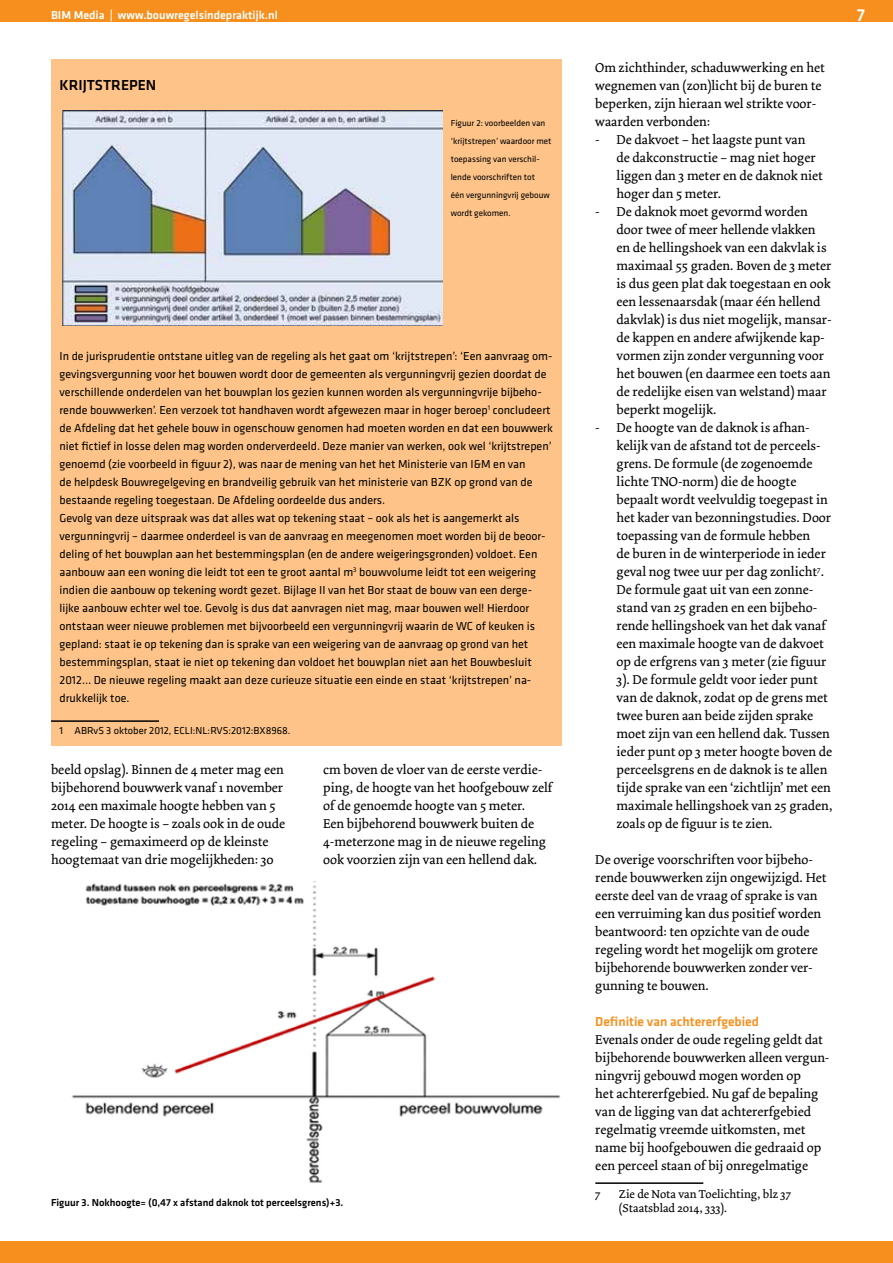
<style>
.page{position:relative;width:893px;height:1263px;background:#fff}
.page>*{position:absolute;margin:0;border:0;box-sizing:border-box;transform-origin:0 0}
.t1{font:500 18px "Klavika";color:#fff}
.t2{font:500 15px "Klavika";color:#000}
.t3{font:13.5px/18px "Dolly";color:#000}
.t4{font:500 13.5px "Klavika";color:#f78f1e}
.t5{font:12px/18px "Klavika";color:#000}
.t6{font:12px/14.4px "Dolly";color:#000}
.t7{font:500 12px "Klavika";color:#fff}
.t8{font:500 10.5px "Klavika";color:#000}
.t9{font:10.5px "Klavika";color:#000}
.t10{font:9px/18px "Klavika";color:#000}
</style>
<div class="page">
<div style="left:0;top:0;width:893px;height:21px;background:#f78f1e"></div>
<div style="left:0;top:1242px;width:893px;height:21px;background:#f78f1e"></div>
<hr style="left:595px;top:1182px;width:108px;height:2px;background:#000">
<div style="left:51px;top:60px;width:510px;height:686px;background:#fdc388"></div>
<hr style="left:51px;top:720px;width:108px;height:2px;background:#000">
<img style="left:62px;top:111px;width:380px;height:214px">
<img style="left:71px;top:881px;width:489px;height:302px">
<p class="t7" style="left:51px;top:9px;width:228px">BI M Media | www.bouwregelsindepraktijk.nl</p>
<h1 class="t1" style="left:857px;top:6px;width:10px">7</h1>
<p class="t2" style="left:60px;top:77px;width:98px">Krijtstrepen</p>
<p class="t10" style="left:451px;top:114px;width:102px">Figuur 2: voorbeelden van ‘krijtstrepen’ waardoor met toepassing van verschil&shy;lende voorschriften tot<br>één vergunningvrij gebouw wordt gekomen.</p>
<p class="t5" style="left:60px;top:347px;width:495px">In de jurisprudentie ontstane uitleg van de regeling als het gaat om ‘krijtstrepen’: ‘Een aanvraag om&shy;gevingsvergunning voor het bouwen wordt door de gemeenten als vergunningvrij gezien doordat de verschillende onderdelen van het bouwplan los gezien kunnen worden als vergunningvrije bijbeho&shy;rende bouwwerken’. Een verzoek tot handhaven wordt afgewezen maar in hoger beroep<sup>1</sup> concludeert de Afdeling dat het gehele bouw in ogenschouw genomen had moeten worden en dat een bouwwerk niet fictief in losse delen mag worden onderverdeeld. Deze manier van werken, ook wel ‘krijtstrepen’ genoemd (zie voorbeeld in figuur 2), was naar de mening van het het Ministerie van I&amp;M en van<br>de helpdesk Bouwregelgeving en brandveilig gebruik van het ministerie van BZK op grond van de bestaande regeling toegestaan. De Afdeling oordeelde dus anders.<br>Gevolg van deze uitspraak was dat alles wat op tekening staat – ook als het is aangemerkt als vergunningvrij – daarmee onderdeel is van de aanvraag en meegenomen moet worden bij de beoor&shy;deling of het bouwplan aan het bestemmingsplan (en de andere weigeringsgronden) voldoet. Een aanbouw aan een woning die leidt tot een te groot aantal m<sup>3</sup> bouwvolume leidt tot een weigering indien die aanbouw op tekening wordt gezet. Bijlage II van het Bor staat de bouw van een derge&shy;lijke aanbouw echter wel toe. Gevolg is dus dat aanvragen niet mag, maar bouwen wel! Hierdoor ontstaan weer nieuwe problemen met bijvoorbeeld een vergunningvrij waarin de WC of keuken is gepland: staat ie op tekening dan is sprake van een weigering van de aanvraag op grond van het bestemmingsplan, staat ie niet op tekening dan voldoet het bouwplan niet aan het Bouwbesluit 2012… De nieuwe regeling maakt aan deze curieuze situatie een einde en staat ‘krijtstrepen’ na&shy;drukkelijk toe.</p>
<p class="t9" style="left:60px;top:724px;width:232px">1 ABRvS 3 oktober 2012, ECLI:NL:RVS:2012:BX8968.</p>
<p class="t3" style="left:51px;top:761px;width:236px">beeld opslag). Binnen de 4 meter mag een bijbehorend bouwwerk vanaf 1 november 2014 een maximale hoogte hebben van 5 meter. De hoogte is – zoals ook in de oude regeling – gemaximeerd op de kleinste hoogtemaat van drie mogelijkheden: 30</p>
<p class="t3" style="left:323px;top:761px;width:231px">cm boven de vloer van de eerste verdie&shy;ping, de hoogte van het hoofgebouw zelf of de genoemde hoogte van 5 meter.<br>Een bijbehorend bouwwerk buiten de 4-meterzone mag in de nieuwe regeling ook voorzien zijn van een hellend dak.</p>
<p class="t8" style="left:51px;top:1197px;width:294px">Figuur 3. Nokhoogte= (0,47 x afstand daknok tot perceelsgrens)+3.</p>
<p class="t3" style="left:595px;top:59px;width:231px">Om zichthinder, schaduwwerking en het wegnemen van (zon)licht bij de buren te beperken, zijn hieraan wel strikte voor&shy;waarden verbonden:</p>
<p class="t3" style="left:617px;top:131px;width:208px;text-indent:-21px">- De dakvoet – het laagste punt van<br>de dakconstructie – mag niet hoger liggen dan 3 meter en de daknok niet hoger dan 5 meter.</p>
<p class="t3" style="left:617px;top:203px;width:217px;text-indent:-21px">- De daknok moet gevormd worden door twee of meer hellende vlakken en de hellingshoek van een dakvlak is maximaal 55 graden. Boven de 3 meter is dus geen plat dak toegestaan en ook een lessenaarsdak (maar één hellend dakvlak) is dus niet mogelijk, mansar&shy;de kappen en andere afwijkende kap&shy;vormen zijn zonder vergunning voor het bouwen (en daarmee een toets aan de redelijke eisen van welstand) maar beperkt mogelijk.</p>
<p class="t3" style="left:617px;top:419px;width:218px;text-indent:-21px">- De hoogte van de daknok is afhan&shy;kelijk van de afstand tot de perceels&shy;grens. De formule (de zogenoemde lichte TNO-norm) die de hoogte bepaalt wordt veelvuldig toegepast in het kader van bezonningstudies. Door toepassing van de formule hebben<br>de buren in de winterperiode in ieder geval nog twee uur per dag zonlicht<sup>7</sup>.<br>De formule gaat uit van een zonne&shy;stand van 25 graden en een bijbeho&shy;rende hellingshoek van het dak vanaf een maximale hoogte van de dakvoet op de erfgrens van 3 meter (zie figuur 3). De formule geldt voor ieder punt van de daknok, zodat op de grens met twee buren aan beide zijden sprake moet zijn van een hellend dak. Tussen ieder punt op 3 meter hoogte boven de perceelsgrens en de daknok is te allen tijde sprake van een ‘zichtlijn’ met een maximale hellingshoek van 25 graden, zoals op de figuur is te zien.</p>
<p class="t3" style="left:595px;top:851px;width:233px">De overige voorschriften voor bijbeho&shy;rende bouwwerken zijn ongewijzigd. Het eerste deel van de vraag of sprake is van een verruiming kan dus positief worden beantwoord: ten opzichte van de oude regeling wordt het mogelijk om grotere bijbehorende bouwwerken zonder ver&shy;gunning te bouwen.</p>
<p class="t4" style="left:595px;top:1014px;width:165px">Definitie van achtererfgebied</p>
<p class="t3" style="left:595px;top:1031px;width:236px">Evenals onder de oude regeling geldt dat bijbehorende bouwwerken alleen vergun&shy;ningvrij gebouwd mogen worden op<br>het achtererfgebied. Nu gaf de bepaling van de ligging van dat achtererfgebied regelmatig vreemde uitkomsten, met name bij hoofgebouwen die gedraaid op een perceel staan of bij onregelmatige</p>
<p class="t6" style="left:595px;top:1186px;width:7px">7</p>
<p class="t6" style="left:619px;top:1186px;width:174px">Zie de Nota van Toelichting, blz 37 (Staatsblad 2014, 333).</p>
</div>
